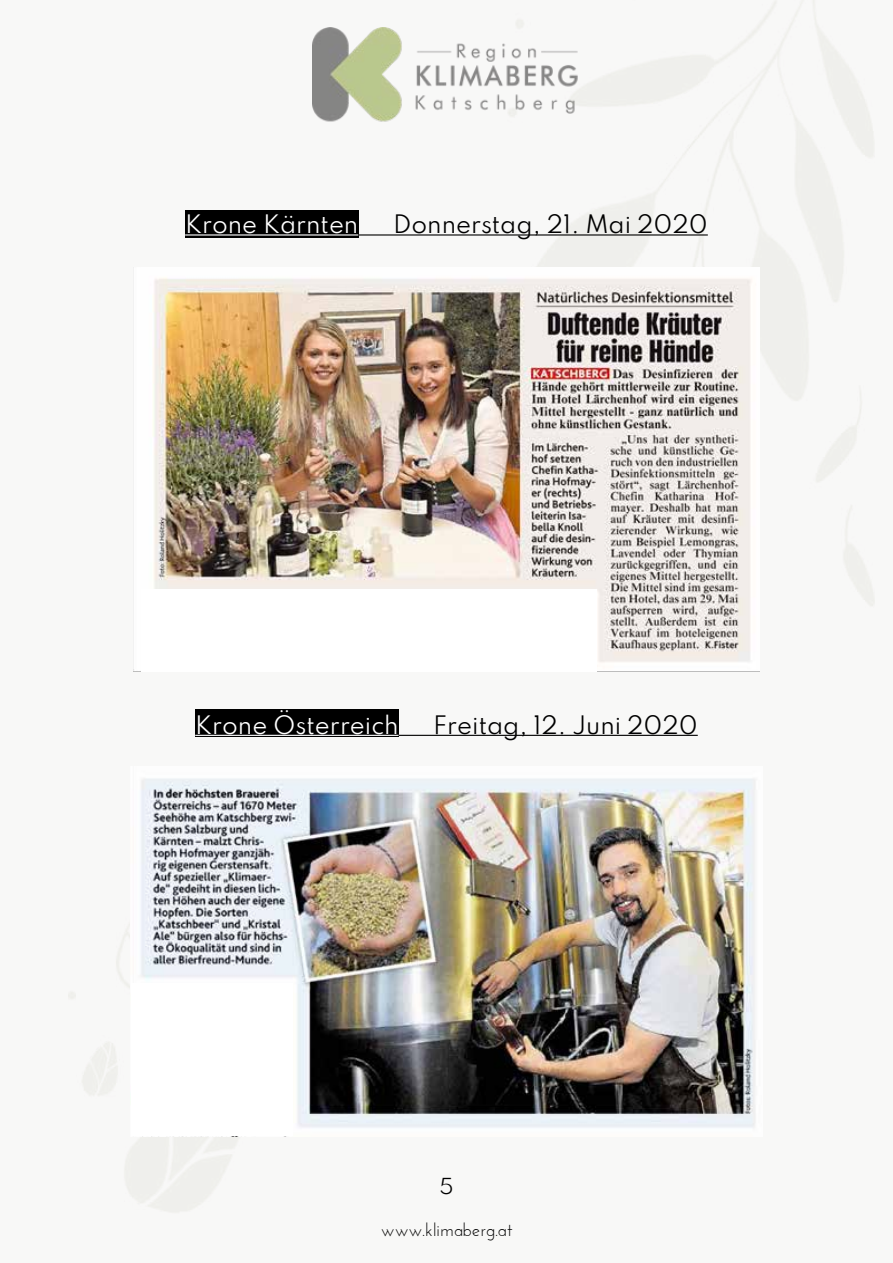
<style>
.page{position:relative;width:893px;height:1263px;background:#fff}
.page>*{position:absolute;margin:0;border:0;box-sizing:border-box;transform-origin:0 0}
.t1{font:22.5px "Spartan";color:#000}
.t2{font:22.5px "Spartan";color:#fff}
.t3{font:19.5px "Spartan";color:#000}
.t4{font:18px "Josefin Sans";color:#000}
</style>
<div class="page">
<img style="left:68px;top:0;width:807px;height:1214px">
<img style="left:134px;top:267px;width:625px;height:405px">
<div style="left:141px;top:589px;width:456px;height:83px;background:#fff"></div>
<div style="left:185px;top:211px;width:173px;height:27px;background:#000"></div>
<hr style="left:185px;top:234px;width:173px;height:2px;background:#fff">
<hr style="left:358px;top:234px;width:350px;height:2px;background:#000">
<div style="left:195px;top:710px;width:204px;height:27px;background:#000"></div>
<hr style="left:195px;top:735px;width:204px;height:1px;background:#fff">
<hr style="left:399px;top:735px;width:299px;height:1px;background:#000">
<img style="left:131px;top:766px;width:631px;height:370px">
<div style="left:131px;top:983px;width:161px;height:153px;background:#fff"></div>
<p class="t2" style="left:185px;top:207px;width:175px">Krone Kärnten</p>
<p class="t1" style="left:393px;top:207px;width:316px">Donnerstag, 21. Mai 2020</p>
<p class="t2" style="left:195px;top:708px;width:205px">Krone Österreich</p>
<p class="t1" style="left:433px;top:708px;width:266px">Freitag, 12. Juni 2020</p>
<p class="t3" style="left:439px;top:1171px;width:16px">5</p>
<p class="t4" style="left:381px;top:1219px;width:133px">www.klimaberg.at</p>
</div>
